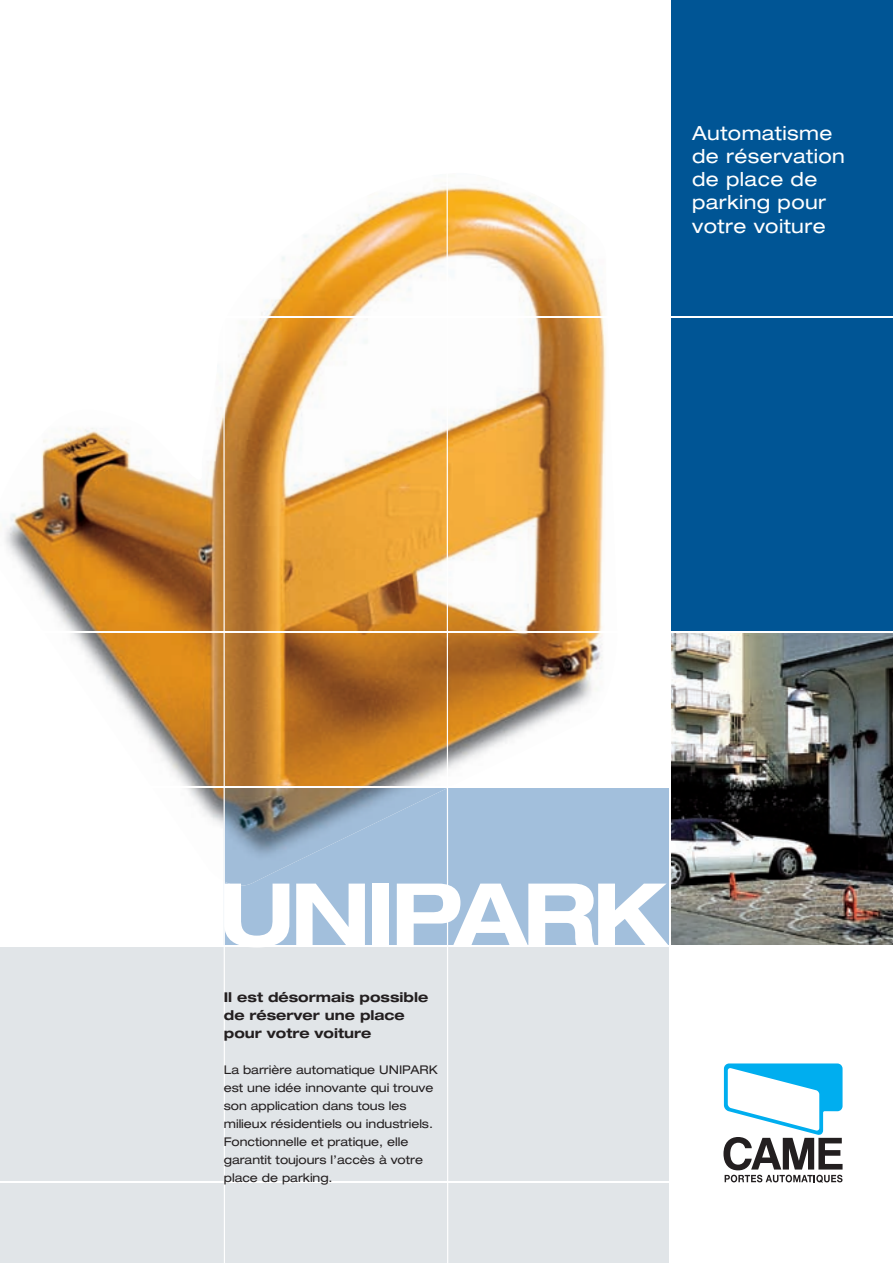
<style>
.page{position:relative;width:893px;height:1263px;background:#fff}
.page>*{position:absolute;margin:0;border:0;box-sizing:border-box;transform-origin:0 0}
.t1{font:700 expanded 87px "Helvetica Neue";letter-spacing:-.05em;color:#fff}
.t2{font:expanded 19.5px/23.2px "Helvetica Neue";letter-spacing:.02em;color:#fff}
.t3{font:700 expanded 13.5px/18px "Helvetica Neue";color:#231f20}
.t4{font:expanded 12px/18px "Helvetica Neue";color:#231f20}
</style>
<div class="page">
<img style="left:0;top:187px;width:606px;height:639px">
<div style="left:225px;top:787px;width:444px;height:158px;background:#a2bfdc"></div>
<img style="left:225px;top:787px;width:224px;height:99px">
<div style="left:0;top:946px;width:670px;height:317px;background:#e1e5e8"></div>
<hr style="left:0;top:1181px;width:893px;height:2px;background:#fff">
<svg style="left:223px;top:187px;width:2px;height:1076px"></svg>
<svg style="left:446px;top:187px;width:2px;height:1076px"></svg>
<div style="left:670px;top:0;width:223px;height:799px;background:#005595"></div>
<img style="left:671px;top:633px;width:222px;height:312px">
<hr style="left:0;top:631px;width:893px;height:2px;background:#fff">
<hr style="left:0;top:945px;width:893px;height:2px;background:#fff">
<hr style="left:670px;top:0;width:1px;height:1263px;background:#fff">
<hr style="left:0;top:316px;width:893px;height:1px;background:#fff">
<hr style="left:0;top:786px;width:670px;height:1px;background:#fff">
<svg style="left:723px;top:1063px;width:119px;height:120px"></svg>
<h2 class="t2" style="left:692px;top:121px;width:154px">Automatisme de réservation de place de parking pour votre voiture</h2>
<h1 class="t1" style="left:219px;top:860px;width:450px">UNIPARK</h1>
<p class="t3" style="left:224px;top:988px;width:206px">Il est désormais possible de réserver une place pour votre voiture</p>
<p class="t4" style="left:224px;top:1061px;width:215px">La barrière automatique UNIPARK est une idée innovante qui trouve son application dans tous les milieux résidentiels ou industriels.<br>Fonctionnelle et pratique, elle garantit toujours l’accès à votre place de parking.</p>
</div>
